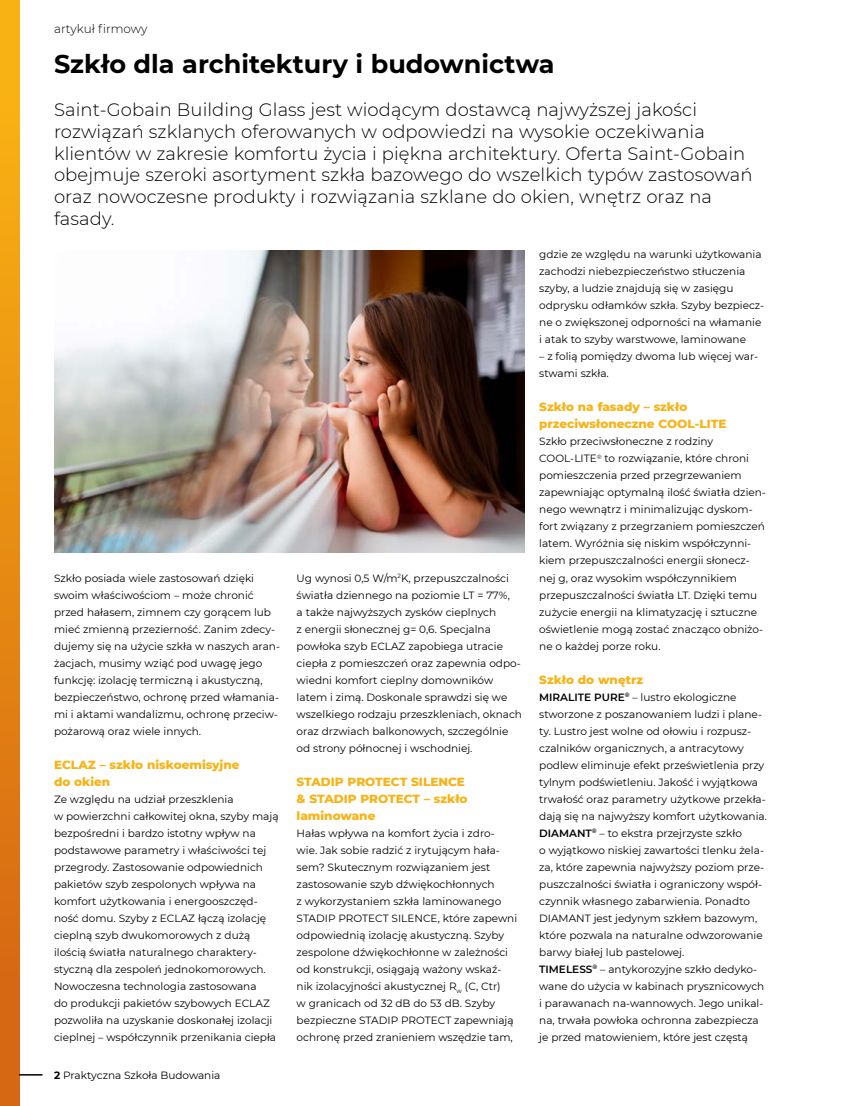
<style>
.page{position:relative;width:851px;height:1106px;background:#fff}
.page>*{position:absolute;margin:0;border:0;box-sizing:border-box;transform-origin:0 0}
.t1{font:700 25.5px "Montserrat";color:#000}
.t2{font:300 18px/21.6px "Montserrat";letter-spacing:.005em;color:#000}
.t3{font:800 12px/17px "Montserrat";color:#f9b213}
.t4{font:300 12px "Montserrat";color:#000}
.t5{font:10.5px/17px "Montserrat";color:#000}
.s1{font-weight:700}
.s2{font-weight:600}
</style>
<div class="page">
<div style="left:0;top:0;width:19px;height:1106px;background:linear-gradient(to bottom,#fbb713,#d36013)"></div>
<svg style="left:19px;top:1074px;width:24px;height:1px"></svg>
<img style="left:54px;top:251px;width:470px;height:302px">
<p class="t4" style="left:54px;top:20px;width:95px">artykuł firmowy</p>
<h1 class="t1" style="left:54px;top:45px;width:502px">Szkło dla architektury i budownictwa</h1>
<p class="t2" style="left:54px;top:99px;width:700px">Saint-Gobain Building Glass jest wiodącym dostawcą najwyższej jakości rozwiązań szklanych oferowanych w odpowiedzi na wysokie oczekiwania klientów w zakresie komfortu życia i piękna architektury. Oferta Saint-Gobain obejmuje szeroki asortyment szkła bazowego do wszelkich typów zastosowań oraz nowoczesne produkty i rozwiązania szklane do okien, wnętrz oraz na fasady.</p>
<p class="t5" style="left:54px;top:569px;width:227px">Szkło posiada wiele zastosowań dzięki swoim właściwościom – może chronić przed hałasem, zimnem czy gorącem lub mieć zmienną przezierność. Zanim zdecy&shy;dujemy się na użycie szkła w naszych aran&shy;żacjach, musimy wziąć pod uwagę jego funkcję: izolację termiczną i akustyczną, bezpieczeństwo, ochronę przed włamania&shy;mi i aktami wandalizmu, ochronę przeciw&shy;pożarową oraz wiele innych.</p>
<p class="t3" style="left:54px;top:755px;width:187px">ECLAZ – szkło niskoemisyjne do okien</p>
<p class="t5" style="left:54px;top:790px;width:226px">Ze względu na udział przeszklenia<br>w powierzchni całkowitej okna, szyby mają bezpośredni i bardzo istotny wpływ na podstawowe parametry i właściwości tej przegrody. Zastosowanie odpowiednich pakietów szyb zespolonych wpływa na komfort użytkowania i energooszczęd&shy;ność domu. Szyby z ECLAZ łączą izolację cieplną szyb dwukomorowych z dużą ilością światła naturalnego charaktery&shy;styczną dla zespoleń jednokomorowych.<br>Nowoczesna technologia zastosowana<br>do produkcji pakietów szybowych ECLAZ pozwoliła na uzyskanie doskonałej izolacji cieplnej – współczynnik przenikania ciepła</p>
<p class="t5" style="left:54px;top:1066px;width:168px"><span class="s1">2</span> Praktyczna Szkoła Budowania</p>
<p class="t5" style="left:296px;top:569px;width:227px">Ug wynosi 0,5 W/m<sup>2</sup>K, przepuszczalności światła dziennego na poziomie LT = 77%,<br>a także najwyższych zysków cieplnych<br>z energii słonecznej g= 0,6. Specjalna powłoka szyb ECLAZ zapobiega utracie ciepła z pomieszczeń oraz zapewnia odpo&shy;wiedni komfort cieplny domowników latem i zimą. Doskonale sprawdzi się we wszelkiego rodzaju przeszkleniach, oknach oraz drzwiach balkonowych, szczególnie od strony północnej i wschodniej.</p>
<p class="t3" style="left:296px;top:772px;width:172px">STADIP PROTECT SILENCE &amp; STADIP PROTECT – szkło laminowane</p>
<p class="t5" style="left:296px;top:824px;width:222px">Hałas wpływa na komfort życia i zdro&shy;wie. Jak sobie radzić z irytującym hała&shy;sem? Skutecznym rozwiązaniem jest zastosowanie szyb dźwiękochłonnych<br>z wykorzystaniem szkła laminowanego STADIP PROTECT SILENCE, które zapewni odpowiednią izolację akustyczną. Szyby zespolone dźwiękochłonne w zależności od konstrukcji, osiągają ważony wskaź&shy;nik izolacyjności akustycznej R<sub>w</sub> (C, Ctr)<br>w granicach od 32 dB do 53 dB. Szyby bezpieczne STADIP PROTECT zapewniają ochronę przed zranieniem wszędzie tam,</p>
<p class="t5" style="left:539px;top:246px;width:226px">gdzie ze względu na warunki użytkowania zachodzi niebezpieczeństwo stłuczenia szyby, a ludzie znajdują się w zasięgu odprysku odłamków szkła. Szyby bezpiecz&shy;ne o zwiększonej odporności na włamanie i atak to szyby warstwowe, laminowane</p>
<p class="t5" style="left:539px;top:348px;width:220px">– z folią pomiędzy dwoma lub więcej war&shy;stwami szkła.</p>
<p class="t3" style="left:539px;top:398px;width:189px">Szkło na fasady – szkło przeciwsłoneczne COOL-LITE</p>
<p class="t5" style="left:539px;top:433px;width:228px">Szkło przeciwsłoneczne z rodziny COOL-LITE<sup>®</sup> to rozwiązanie, które chroni pomieszczenia przed przegrzewaniem zapewniając optymalną ilość światła dzien&shy;nego wewnątrz i minimalizując dyskom&shy;fort związany z przegrzaniem pomieszczeń latem. Wyróżnia się niskim współczynni&shy;kiem przepuszczalności energii słonecz&shy;nej g, oraz wysokim współczynnikiem przepuszczalności światła LT. Dzięki temu zużycie energii na klimatyzację i sztuczne oświetlenie mogą zostać znacząco obniżo&shy;ne o każdej porze roku.</p>
<p class="t3" style="left:539px;top:670px;width:105px">Szkło do wnętrz</p>
<p class="t5" style="left:539px;top:688px;width:229px"><span class="s2">MIRALITE PURE</span><sup>®</sup> – lustro ekologiczne stworzone z poszanowaniem ludzi i plane&shy;ty. Lustro jest wolne od ołowiu i rozpusz&shy;czalników organicznych, a antracytowy podlew eliminuje efekt prześwietlenia przy tylnym podświetleniu. Jakość i wyjątkowa trwałość oraz parametry użytkowe przekła&shy;dają się na najwyższy komfort użytkowania.<br><span class="s2">DIAMANT</span><sup>®</sup> – to ekstra przejrzyste szkło<br>o wyjątkowo niskiej zawartości tlenku żela&shy;za, które zapewnia najwyższy poziom prze&shy;puszczalności światła i ograniczony współ&shy;czynnik własnego zabarwienia. Ponadto DIAMANT jest jedynym szkłem bazowym, które pozwala na naturalne odwzorowanie barwy białej lub pastelowej.<br><span class="s2">TIMELESS</span><sup>®</sup> – antykorozyjne szkło dedyko&shy;wane do użycia w kabinach prysznicowych i parawanach na-wannowych. Jego unikal&shy;na, trwała powłoka ochronna zabezpiecza je przed matowieniem, które jest częstą</p>
</div>
